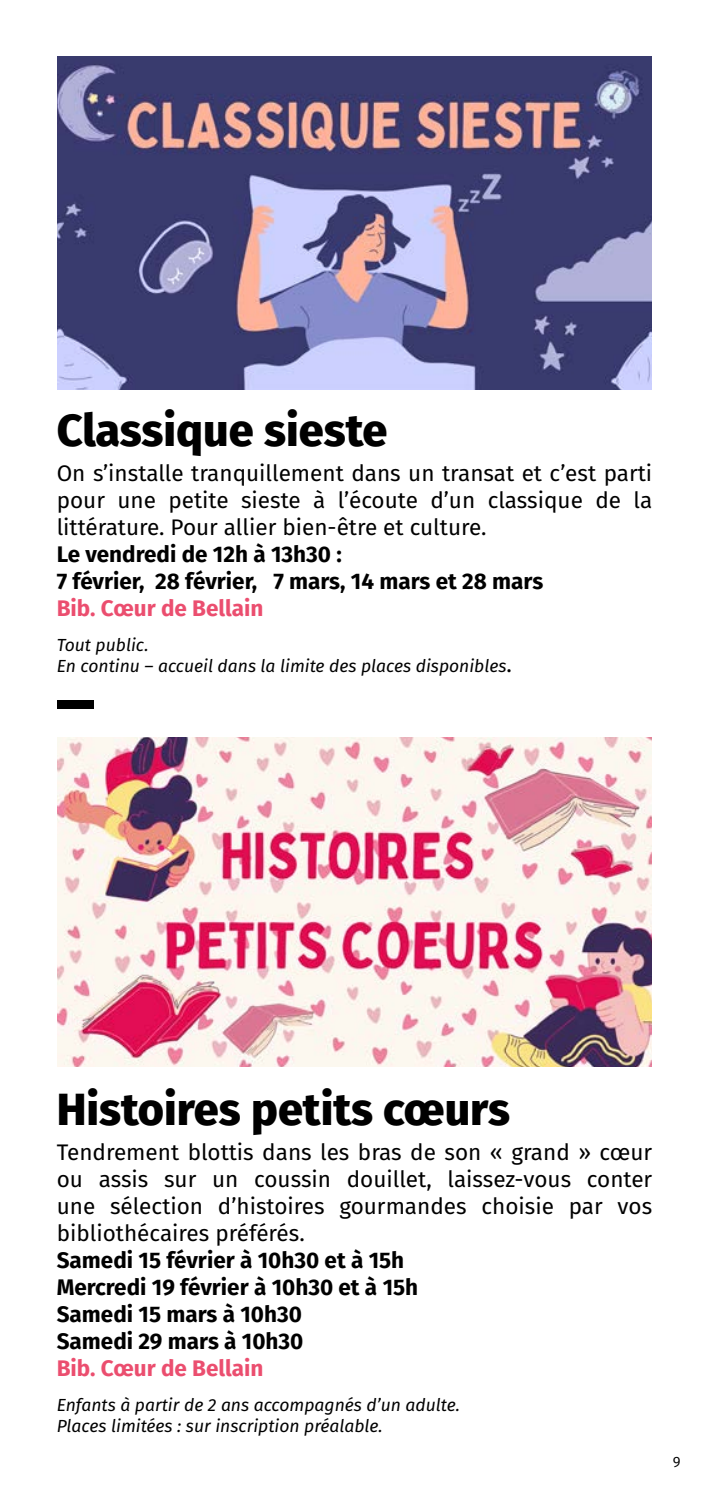
<style>
.page{position:relative;width:709px;height:1489px;background:#fff}
.page>*{position:absolute;margin:0;border:0;box-sizing:border-box;transform-origin:0 0}
.t1{font:800 45px "Fira Sans";color:#000}
.t2{font:22.5px/27px "Fira Sans";color:#000;text-align:justify}
.t3{font:700 22.5px/27px "Fira Sans";color:#000}
.t4{font:700 22.5px "Fira Sans";color:#eb4e6f}
.t5{font:italic 17.5px/21px "Fira Sans";color:#000}
.t6{font:15px "Fira Sans";color:#000}
.s1{font-style:normal;font-size:22.5px}
</style>
<div class="page">
<img style="left:57px;top:57px;width:595px;height:333px">
<img style="left:57px;top:737px;width:595px;height:329px">
<div style="left:57px;top:699px;width:36px;height:9px;background:#000"></div>
<h1 class="t1" style="left:57px;top:391px;width:332px">Classique sieste</h1>
<p class="t2" style="left:57px;top:459px;width:597px">On s’installe tranquillement dans un transat et c’est parti pour une petite sieste à l’écoute d’un classique de la littérature. Pour allier bien-être et culture.</p>
<p class="t3" style="left:57px;top:539px;width:488px">Le vendredi de 12h à 13h30 :<br>7 février, 28 février, 7 mars, 14 mars et 28 mars</p>
<p class="t4" style="left:57px;top:589px;width:208px">Bib. Cœur de Bellain</p>
<p class="t5" style="left:57px;top:634px;width:456px">Tout public.<br>En continu – accueil dans la limite des places disponibles<span class="s1">.</span></p>
<h1 class="t1" style="left:57px;top:1070px;width:455px">Histoires petits cœurs</h1>
<p class="t2" style="left:57px;top:1138px;width:597px">Tendrement blottis dans les bras de son « grand » cœur ou assis sur un coussin douillet, laissez-vous conter une sélection d’histoires gourmandes choisie par vos bibliothécaires préférés.</p>
<p class="t3" style="left:57px;top:1245px;width:363px">Samedi 15 février à 10h30 et à 15h<br>Mercredi 19 février à 10h30 et à 15h<br>Samedi 15 mars à 10h30<br>Samedi 29 mars à 10h30</p>
<p class="t4" style="left:57px;top:1349px;width:208px">Bib. Cœur de Bellain</p>
<p class="t5" style="left:57px;top:1394px;width:405px">Enfants à partir de 2 ans accompagnés d’un adulte.<br>Places limitées : sur inscription préalable.</p>
<p class="t6" style="left:672px;top:1450px;width:9px">9</p>
</div>
